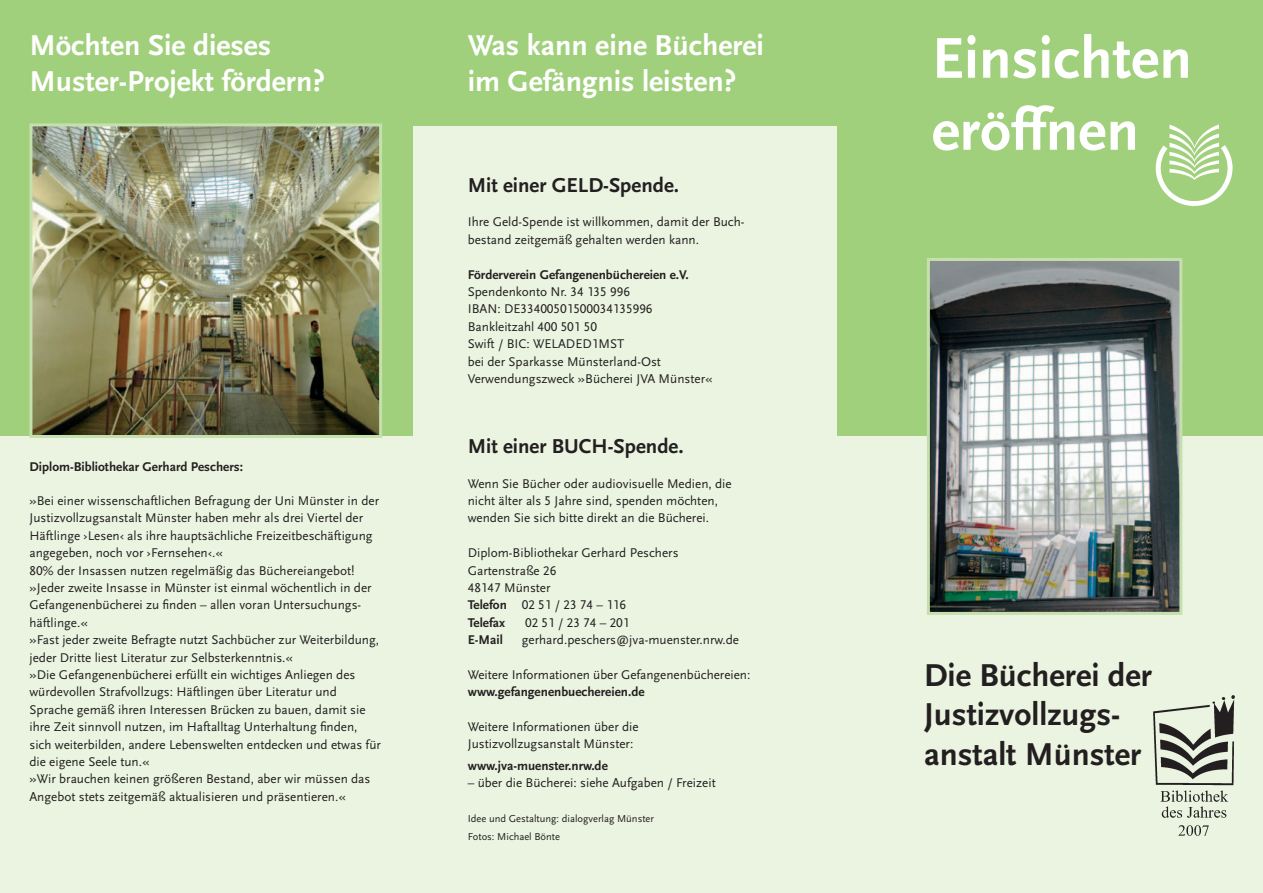
<style>
.page{position:relative;width:1263px;height:893px;background:#eaf4e1}
.page>*{position:absolute;margin:0;border:0;box-sizing:border-box;transform-origin:0 0}
.t1{font:700 60px/72px "Scala Sans";color:#fff}
.t2{font:700 33px/39.6px "Scala Sans";color:#231f20}
.t3{font:700 30px/36px "Scala Sans";color:#fff}
.t4{font:700 21px "Scala Sans";color:#231f20}
.t5{font:13.2px/17.4px "Scala Sans LF";color:#231f20}
.t6{font:700 13.2px "Scala Sans";color:#231f20}
.t7{font:10.5px/17.4px "Scala Sans LF";color:#231f20}
.s1{font-family:"Scala Sans";font-weight:700}
</style>
<div class="page">
<div style="left:412px;top:0;width:426px;height:125px;background:#a1d07c"></div>
<div style="left:0;top:0;width:412px;height:436px;background:#a1d07c"></div>
<div style="left:838px;top:0;width:425px;height:436px;background:#a1d07c"></div>
<img style="left:931px;top:262px;width:247px;height:349px">
<div style="left:927px;top:258px;width:255px;height:357px;border:3px solid #c5e0ad"></div>
<img style="left:33px;top:127px;width:345px;height:307px">
<div style="left:29px;top:123px;width:353px;height:315px;border:3px solid #c5e0ad"></div>
<img style="left:1154px;top:696px;width:80px;height:140px">
<img style="left:1155px;top:124px;width:78px;height:83px">
<h3 class="t3" style="left:29px;top:27px;width:297px">Möchten Sie dieses<br>Muster-Projekt fördern?</h3>
<p class="t6" style="left:29px;top:458px;width:215px">Diplom-Bibliothekar Gerhard Peschers:</p>
<p class="t5" style="left:29px;top:492px;width:353px">»Bei einer wissenschaftlichen Befragung der Uni Münster in der Justizvollzugsanstalt Münster haben mehr als drei Viertel der Häftlinge ›Lesen‹ als ihre hauptsächliche Freizeitbeschäftigung angegeben, noch vor ›Fernsehen‹.«<br>80% der Insassen nutzen regelmäßig das Büchereiangebot! »Jeder zweite Insasse in Münster ist einmal wöchentlich in der Gefangenenbücherei zu finden – allen voran Untersuchungs&shy;häftlinge.«<br>»Fast jeder zweite Befragte nutzt Sachbücher zur Weiterbildung, jeder Dritte liest Literatur zur Selbsterkenntnis.«<br>»Die Gefangenenbücherei erfüllt ein wichtiges Anliegen des würdevollen Strafvollzugs: Häftlingen über Literatur und Sprache gemäß ihren Interessen Brücken zu bauen, damit sie ihre Zeit sinnvoll nutzen, im Haftalltag Unterhaltung finden, sich weiterbilden, andere Lebenswelten entdecken und etwas für die eigene Seele tun.«<br>»Wir brauchen keinen größeren Bestand, aber wir müssen das Angebot stets zeitgemäß aktualisieren und präsentieren.«</p>
<h3 class="t3" style="left:468px;top:27px;width:298px">Was kann eine Bücherei im Gefängnis leisten?</h3>
<h3 class="t4" style="left:468px;top:172px;width:213px">Mit einer GELD-Spende.</h3>
<p class="t5" style="left:468px;top:213px;width:278px">Ihre Geld-Spende ist willkommen, damit der Buch&shy;bestand zeitgemäß gehalten werden kann.</p>
<p class="t6" style="left:468px;top:266px;width:223px">Förderverein Gefangenenbüchereien e.V.</p>
<p class="t5" style="left:468px;top:283px;width:246px">Spendenkonto Nr. 34 135 996<br>IBAN: DE33400501500034135996<br>Bankleitzahl 400 501 50<br>Swift / BIC: WELADED1MST<br>bei der Sparkasse Münsterland-Ost<br>Verwendungszweck »Bücherei JVA Münster«</p>
<h3 class="t4" style="left:468px;top:433px;width:217px">Mit einer BUCH-Spende.</h3>
<p class="t5" style="left:468px;top:474px;width:265px">Wenn Sie Bücher oder audiovisuelle Medien, die nicht älter als 5 Jahre sind, spenden möchten, wenden Sie sich bitte direkt an die Bücherei.</p>
<p class="t5" style="left:468px;top:544px;width:212px">Diplom-Bibliothekar Gerhard Peschers<br>Gartenstraße 26<br>48147 Münster<br><span class="s1">Telefon</span> 02 51 / 23 74 – 116</p>
<p class="t6" style="left:468px;top:614px;width:39px">Telefax</p>
<p class="t5" style="left:525px;top:614px;width:106px">02 51 / 23 74 – 201</p>
<p class="t6" style="left:468px;top:632px;width:37px">E-Mail</p>
<p class="t5" style="left:522px;top:631px;width:219px">gerhard.peschers@jva-muenster.nrw.de</p>
<p class="t5" style="left:468px;top:666px;width:284px">Weitere Informationen über Gefangenenbüchereien:</p>
<p class="t6" style="left:468px;top:684px;width:178px">www.gefangenenbuechereien.de</p>
<p class="t5" style="left:468px;top:718px;width:172px">Weitere Informationen über die<br>Justizvollzugsanstalt Münster:</p>
<p class="t6" style="left:468px;top:758px;width:142px">www.jva-muenster.nrw.de</p>
<p class="t5" style="left:468px;top:774px;width:249px">– über die Bücherei: siehe Aufgaben / Freizeit</p>
<p class="t7" style="left:468px;top:810px;width:188px">Idee und Gestaltung: dialogverlag Münster<br>Fotos: Michael Bönte</p>
<h1 class="t1" style="left:932px;top:22px;width:262px">Einsichten eröffnen</h1>
<h2 class="t2" style="left:924px;top:655px;width:229px">Die Bücherei der<br>Justizvollzugs&shy;anstalt Münster</h2>
</div>
